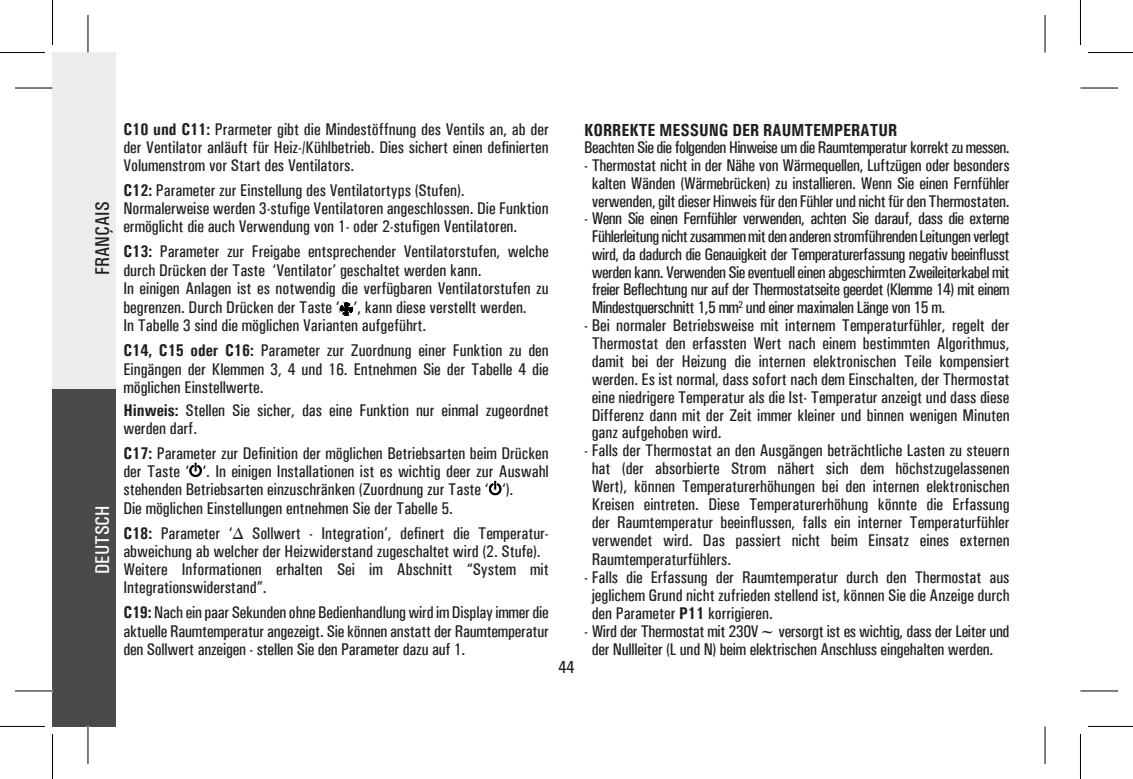
<style>
.page{position:relative;width:1133px;height:779px;background:#fff}
.page>*{position:absolute;margin:0;border:0;box-sizing:border-box;transform-origin:0 0}
.t1{font:500 condensed 20px "Univers";color:#231f20}
.t2{font:500 condensed 20px "Univers";color:#fff}
.t3{font:700 condensed 17.5px "Univers";color:#231f20}
.t4{font:500 condensed 17.5px "Univers";color:#231f20}
.t5{font:500 condensed 17px/18px "Univers";color:#231f20;text-align:justify}
.t6{font:500 condensed 17px "Univers";letter-spacing:-.03em;color:#231f20}
.s1{font-weight:700}
</style>
<div class="page">
<div style="left:52px;top:388px;width:64px;height:338px;background:#494a4b"></div>
<div style="left:52px;top:52px;width:64px;height:336px;background:#ececee"></div>
<svg style="left:340px;top:303px;width:13px;height:13px"></svg>
<svg style="left:190px;top:463px;width:11px;height:13px"></svg>
<svg style="left:489px;top:481px;width:12px;height:13px"></svg>
<hr style="left:15px;top:88px;width:37px;height:1px;background:#000">
<hr style="left:1080px;top:88px;width:38px;height:1px;background:#000">
<hr style="left:15px;top:690px;width:37px;height:1px;background:#000">
<hr style="left:1080px;top:690px;width:38px;height:1px;background:#000">
<hr style="left:88px;top:15px;width:1px;height:37px;background:#000">
<hr style="left:88px;top:726px;width:1px;height:37px;background:#000">
<hr style="left:1044px;top:15px;width:1px;height:37px;background:#000">
<hr style="left:1044px;top:726px;width:1px;height:37px;background:#000">
<hr style="left:0;top:52px;width:45px;height:1px;background:#000">
<hr style="left:1088px;top:52px;width:45px;height:1px;background:#000">
<hr style="left:0;top:725px;width:45px;height:1px;background:#000">
<hr style="left:1088px;top:725px;width:45px;height:1px;background:#000">
<hr style="left:52px;top:0;width:1px;height:45px;background:#000">
<hr style="left:52px;top:733px;width:1px;height:45px;background:#000">
<hr style="left:1080px;top:0;width:1px;height:45px;background:#000">
<hr style="left:1080px;top:733px;width:1px;height:45px;background:#000">
<p class="t1" style="left:91px;top:275px;width:75px;rotate:-90deg">FRANÇAIS</p>
<p class="t2" style="left:91px;top:574px;width:70px;rotate:-90deg">DEUTSCH</p>
<p class="t5" style="left:123px;top:120px;width:427px"><span class="s1">C10 UND C11:</span> Prarmeter gibt die Mindestöffnung des Ventils an, ab der der Ventilator anläuft für Heiz-/Kühlbetrieb. Dies sichert einen definierten Volumenstrom vor Start des Ventilators.</p>
<p class="t5" style="left:123px;top:181px;width:427px;text-align:left"><span class="s1">C12:</span> Parameter zur Einstellung des Ventilatortyps (Stufen).<br>Normalerweise werden 3-stufige Ventilatoren angeschlossen. Die Funktion ermöglicht die auch Verwendung von 1- oder 2-stufigen Ventilatoren.</p>
<p class="t5" style="left:123px;top:242px;width:427px;text-align:left"><span class="s1">C13:</span> Parameter zur Freigabe entsprechender Ventilatorstufen, welche durch Drücken der Taste ‘Ventilator’ geschaltet werden kann.<br>In einigen Anlagen ist es notwendig die verfügbaren Ventilatorstufen zu begrenzen. Durch Drücken der Taste ‘ ‘, kann diese verstellt werden.<br>In Tabelle 3 sind die möglichen Varianten aufgeführt.</p>
<p class="t5" style="left:123px;top:341px;width:427px"><span class="s1">C14, C15 ODER C16:</span> Parameter zur Zuordnung einer Funktion zu den Eingängen der Klemmen 3, 4 und 16. Entnehmen Sie der Tabelle 4 die möglichen Einstellwerte.</p>
<p class="t5" style="left:123px;top:400px;width:427px"><span class="s1">HINWEIS:</span> Stellen Sie sicher, das eine Funktion nur einmal zugeordnet werden darf.</p>
<p class="t5" style="left:123px;top:444px;width:427px;text-align:left"><span class="s1">C17:</span> Parameter zur Definition der möglichen Betriebsarten beim Drücken der Taste ‘ ‘. In einigen Installationen ist es wichtig deer zur Auswahl stehenden Betriebsarten einzuschränken (Zuordnung zur Taste ‘ ‘).<br>Die möglichen Einstellungen entnehmen Sie der Tabelle 5.</p>
<p class="t5" style="left:123px;top:523px;width:427px;text-align:left"><span class="s1">C18:</span> Parameter ‘∆ Sollwert - Integration’, definert die Temperatur&shy;abweichung ab welcher der Heizwiderstand zugeschaltet wird (2. Stufe).<br>Weitere Informationen erhalten Sei im Abschnitt “System mit Integrationswiderstand”.</p>
<p class="t5" style="left:123px;top:603px;width:427px"><span class="s1">C19:</span> Nach ein paar Sekunden ohne Bedienhandlung wird im Display immer die aktuelle Raumtemperatur angezeigt. Sie können anstatt der Raumtemperatur den Sollwert anzeigen - stellen Sie den Parameter dazu auf 1.</p>
<p class="t4" style="left:558px;top:656px;width:18px">44</p>
<p class="t3" style="left:584px;top:119px;width:19px">KORREKTE</p>
<p class="t3" style="left:659px;top:119px;width:23px">MESSUNG</p>
<p class="t3" style="left:732px;top:119px;width:10px">DER</p>
<p class="t3" style="left:763px;top:119px;width:20px">RAUMTEMPERATUR</p>
<p class="t6" style="left:584px;top:137px;width:427px">Beachten Sie die folgenden Hinweise um die Raumtemperatur korrekt zu messen.</p>
<p class="t5" style="left:584px;top:156px;width:427px;text-align:center">- Thermostat nicht in der Nähe von Wärmequellen, Luftzügen oder besonders kalten Wänden (Wärmebrücken) zu installieren. Wenn Sie einen Fernfühler verwenden, gilt dieser Hinweis für den Fühler und nicht für den Thermostaten.</p>
<p class="t5" style="left:591px;top:210px;width:419px;text-indent:-7px">- Wenn Sie einen Fernfühler verwenden, achten Sie darauf, dass die externe Fühlerleitung nicht zusammen mit den anderen stromführenden Leitungen verlegt wird, da dadurch die Genauigkeit der Temperaturerfassung negativ beeinflusst werden kann. Verwenden Sie eventuell einen abgeschirmten Zweileiterkabel mit freier Beflechtung nur auf der Thermostatseite geerdet (Klemme 14) mit einem Mindestquerschnitt 1,5 mm<sup>2</sup> und einer maximalen Länge von 15 m.</p>
<p class="t5" style="left:591px;top:316px;width:419px;text-indent:-7px">- Bei normaler Betriebsweise mit internem Temperaturfühler, regelt der Thermostat den erfassten Wert nach einem bestimmten Algorithmus, damit bei der Heizung die internen elektronischen Teile kompensiert werden. Es ist normal, dass sofort nach dem Einschalten, der Thermostat eine niedrigere Temperatur als die Ist- Temperatur anzeigt und dass diese Differenz dann mit der Zeit immer kleiner und binnen wenigen Minuten ganz aufgehoben wird.</p>
<p class="t5" style="left:591px;top:441px;width:419px;text-indent:-7px">- Falls der Thermostat an den Ausgängen beträchtliche Lasten zu steuern hat (der absorbierte Strom nähert sich dem höchstzugelassenen Wert), können Temperaturerhöhungen bei den internen elektronischen Kreisen eintreten. Diese Temperaturerhöhung könnte die Erfassung der Raumtemperatur beeinflussen, falls ein interner Temperaturfühler verwendet wird. Das passiert nicht beim Einsatz eines externen Raumtemperaturfühlers.</p>
<p class="t5" style="left:591px;top:567px;width:419px;text-indent:-7px">- Falls die Erfassung der Raumtemperatur durch den Thermostat aus jeglichem Grund nicht zufrieden stellend ist, können Sie die Anzeige durch den Parameter <span class="s1">P11</span> korrigieren.</p>
<p class="t5" style="left:584px;top:621px;width:427px;text-align:center">- Wird der Thermostat mit 230V~ versorgt ist es wichtig, dass der Leiter und der Nullleiter (L und N) beim elektrischen Anschluss eingehalten werden.</p>
</div>
